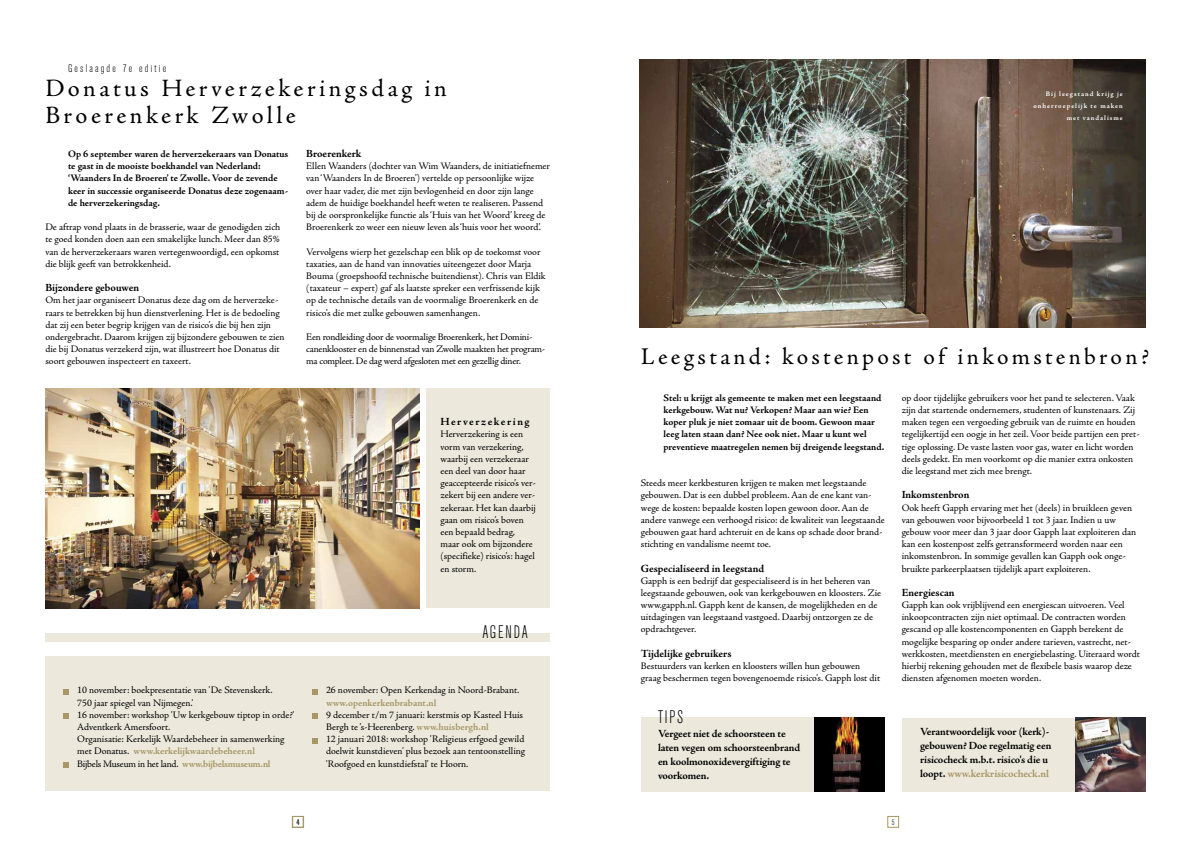
<style>
.page{position:relative;width:1191px;height:842px;background:#fff}
.page>*{position:absolute;margin:0;border:0;box-sizing:border-box;transform-origin:0 0}
.t1{font:25px/27px "Adobe Jenson Pro";letter-spacing:.14em;color:#000}
.t2{font:24px "Adobe Jenson Pro";letter-spacing:.135em;color:#000}
.t3{font:300 condensed 18px "Akzidenz Grotesk BE";letter-spacing:.1em;color:#000;scale:.9 1}
.t4{font:700 11px/14px "Adobe Jenson Pro";letter-spacing:-.015em;color:#000}
.t5{font:300 condensed 11px "Akzidenz Grotesk BE";letter-spacing:.2em;color:#000}
.t6{font:700 11px "Adobe Jenson Pro";letter-spacing:.135em;color:#000}
.t7{font:10px/12.2px "Adobe Jenson Pro";letter-spacing:-.005em;color:#000}
.t8{font:700 10px/12.2px "Adobe Jenson Pro";letter-spacing:-.005em;color:#000}
.t9{font:700 10px "Adobe Jenson Pro";letter-spacing:-.005em;color:#a79765}
.t10{font:300 condensed 8px "Akzidenz Grotesk BE";color:#000}
.t11{font:700 7px/12.2px "Adobe Jenson Pro";letter-spacing:.135em;color:#fff;text-align:right}
.s1{font-weight:700;color:#a79765}
.s2{color:#a79765}
</style>
<div class="page">
<div style="left:292px;top:816px;width:12px;height:11px;border:1px solid #a79765"></div>
<div style="left:887px;top:816px;width:12px;height:11px;border:1px solid #a79765"></div>
<div style="left:45px;top:657px;width:505px;height:134px;background:#ece8dc"></div>
<div style="left:292px;top:816px;width:11px;height:11px;border:1px solid #a79765"></div>
<img style="left:640px;top:60px;width:505px;height:268px">
<img style="left:45px;top:389px;width:375px;height:219px">
<div style="left:426px;top:389px;width:124px;height:219px;background:#ece8dc"></div>
<div style="left:45px;top:633px;width:505px;height:8px;background:#ece8dc"></div>
<svg style="left:63px;top:689px;width:6px;height:6px"></svg>
<svg style="left:63px;top:713px;width:6px;height:6px"></svg>
<svg style="left:63px;top:762px;width:6px;height:6px"></svg>
<svg style="left:312px;top:689px;width:5px;height:6px"></svg>
<svg style="left:312px;top:713px;width:5px;height:6px"></svg>
<svg style="left:312px;top:738px;width:5px;height:6px"></svg>
<div style="left:902px;top:718px;width:243px;height:73px;background:#ece8dc"></div>
<img style="left:1075px;top:718px;width:70px;height:73px">
<div style="left:641px;top:717px;width:243px;height:74px;background:#ece8dc"></div>
<img style="left:815px;top:717px;width:69px;height:74px">
<p class="t5" style="left:68px;top:62px;width:100px">Geslaagde 7e editie</p>
<h1 class="t1" style="left:45px;top:75px;width:403px">Donatus Herverzekeringsdag in<br>Broerenkerk Zwolle</h1>
<p class="t8" style="left:68px;top:148px;width:222px">Op 6 september waren de herverzekeraars van Donatus te gast in de mooiste boekhandel van Nederland: ‘Waanders In de Broeren’ te Zwolle. Voor de zevende keer in successie organiseerde Donatus deze zogenaam&shy;de herverzekeringsdag.</p>
<p class="t7" style="left:45px;top:221px;width:236px;text-align:justify">De aftrap vond plaats in de brasserie, waar de genodigden zich te goed konden doen aan een smakelijke lunch. Meer dan 85% van de herverzekeraars waren vertegenwoordigd, een opkomst die blijk geeft van betrokkenheid.</p>
<p class="t4" style="left:45px;top:281px;width:95px">Bijzondere gebouwen</p>
<p class="t7" style="left:45px;top:294px;width:241px">Om het jaar organiseert Donatus deze dag om de herverzeke&shy;raars te betrekken bij hun dienstverlening. Het is de bedoeling dat zij een beter begrip krijgen van de risico’s die bij hen zijn ondergebracht. Daarom krijgen zij bijzondere gebouwen te zien die bij Donatus verzekerd zijn, wat illustreert hoe Donatus dit soort gebouwen inspecteert en taxeert.</p>
<p class="t4" style="left:306px;top:147px;width:57px">Broerenkerk</p>
<p class="t7" style="left:306px;top:160px;width:245px">Ellen Waanders (dochter van Wim Waanders, de initiatiefnemer van ‘Waanders In de Broeren’) vertelde op persoonlijke wijze over haar vader, die met zijn bevlogenheid en door zijn lange adem de huidige boekhandel heeft weten te realiseren. Passend bij de oorspronkelijke functie als ‘Huis van het Woord’ kreeg de Broerenkerk zo weer een nieuw leven als ‘huis voor het woord’.</p>
<p class="t7" style="left:306px;top:246px;width:241px">Vervolgens wierp het gezelschap een blik op de toekomst voor taxaties, aan de hand van innovaties uiteengezet door Marja Bouma (groepshoofd technische buitendienst). Chris van Eldik (taxateur – expert) gaf als laatste spreker een verfrissende kijk op de technische details van de voormalige Broerenkerk en de risico’s die met zulke gebouwen samenhangen.</p>
<p class="t7" style="left:306px;top:331px;width:240px">Een rondleiding door de voormalige Broerenkerk, het Domini&shy;canenklooster en de binnenstad van Zwolle maakten het program&shy;ma compleet. De dag werd afgesloten met een gezellig diner.</p>
<p class="t6" style="left:440px;top:415px;width:91px">Herverzekering</p>
<p class="t7" style="left:440px;top:428px;width:97px">Herverzekering is een vorm van verzekering, waarbij een verzekeraar een deel van door haar geaccepteerde risico’s ver&shy;zekert bij een andere ver&shy;zekeraar. Het kan daarbij gaan om risico’s boven een bepaald bedrag, maar ook om bijzondere (specifieke) risico’s: hagel en storm.</p>
<h3 class="t3" style="left:482px;top:622px;width:52px">agenda</h3>
<p class="t7" style="left:77px;top:684px;width:218px">10 november: boekpresentatie van 'De Stevenskerk.<br>750 jaar spiegel van Nijmegen.'<br>16 november: workshop 'Uw kerkgebouw tiptop in orde?' Adventkerk Amersfoort.<br>Organisatie: Kerkelijk Waardebeheer in samenwerking met Donatus. <span class="s1">www.kerkelijkwaardebeheer.nl<br></span>Bijbels Museum in het land. <span class="s1">www.bijbelsmuseum.nl</span></p>
<p class="t7" style="left:326px;top:684px;width:195px">26 november: Open Kerkendag in Noord-Brabant.</p>
<p class="t9" style="left:326px;top:697px;width:112px">www.openkerkenbrabant.nl</p>
<p class="t7" style="left:326px;top:709px;width:201px">9 december t/m 7 januari: kerstmis op Kasteel Huis Bergh te ’s-Heerenberg. <span class="s1">www.huisbergh.nl<br></span>12 januari 2018: workshop 'Religieus erfgoed gewild doelwit kunstdieven' plus bezoek aan tentoonstelling 'Roofgoed en kunstdiefstal' te Hoorn.</p>
<p class="t11" style="left:1033px;top:88px;width:91px">Bij leegstand krijg je onherroepelijk te maken met vandalisme</p>
<h2 class="t2" style="left:641px;top:343px;width:509px">Leegstand: kostenpost of inkomstenbron?</h2>
<p class="t8" style="left:663px;top:392px;width:222px">Stel: u krijgt als gemeente te maken met een leegstaand kerkgebouw. Wat nu? Verkopen? Maar aan wie? Een koper pluk je niet zomaar uit de boom. Gewoon maar leeg laten staan dan? Nee ook niet. Maar u kunt wel preventieve maatregelen nemen bij dreigende leegstand.</p>
<p class="t7" style="left:641px;top:477px;width:245px">Steeds meer kerkbesturen krijgen te maken met leegstaande gebouwen. Dat is een dubbel probleem. Aan de ene kant van&shy;wege de kosten: bepaalde kosten lopen gewoon door. Aan de andere vanwege een verhoogd risico: de kwaliteit van leegstaande gebouwen gaat hard achteruit en de kans op schade door brand&shy;stichting en vandalisme neemt toe.</p>
<p class="t4" style="left:641px;top:561px;width:125px">Gespecialiseerd in leegstand</p>
<p class="t7" style="left:641px;top:575px;width:242px">Gapph is een bedrijf dat gespecialiseerd is in het beheren van leegstaande gebouwen, ook van kerkgebouwen en kloosters. Zie www.gapph.nl. Gapph kent de kansen, de mogelijkheden en de uitdagingen van leegstaand vastgoed. Daarbij ontzorgen ze de opdrachtgever.</p>
<p class="t4" style="left:641px;top:647px;width:92px">Tijdelijke gebruikers</p>
<p class="t7" style="left:641px;top:660px;width:241px">Bestuurders van kerken en kloosters willen hun gebouwen graag beschermen tegen bovengenoemde risico’s. Gapph lost dit</p>
<h3 class="t3" style="left:658px;top:707px;width:29px">TIPS</h3>
<p class="t4" style="left:658px;top:727px;width:144px">Vergeet niet de schoorsteen te laten vegen om schoorsteenbrand en koolmonoxidevergiftiging te voorkomen.</p>
<p class="t7" style="left:901px;top:392px;width:239px">op door tijdelijke gebruikers voor het pand te selecteren. Vaak zijn dat startende ondernemers, studenten of kunstenaars. Zij maken tegen een vergoeding gebruik van de ruimte en houden tegelijkertijd een oogje in het zeil. Voor beide partijen een pret&shy;tige oplossing. De vaste lasten voor gas, water en licht worden deels gedekt. En men voorkomt op die manier extra onkosten die leegstand met zich mee brengt.</p>
<p class="t4" style="left:901px;top:488px;width:69px">Inkomstenbron</p>
<p class="t7" style="left:901px;top:501px;width:236px">Ook heeft Gapph ervaring met het (deels) in bruikleen geven van gebouwen voor bijvoorbeeld 1 tot 3 jaar. Indien u uw gebouw voor meer dan 3 jaar door Gapph laat exploiteren dan kan een kostenpost zelfs getransformeerd worden naar een inkomstenbron. In sommige gevallen kan Gapph ook onge&shy;bruikte parkeerplaatsen tijdelijk apart exploiteren.</p>
<p class="t4" style="left:901px;top:586px;width:54px">Energiescan</p>
<p class="t7" style="left:901px;top:599px;width:240px">Gapph kan ook vrijblijvend een energiescan uitvoeren. Veel inkoopcontracten zijn niet optimaal. De contracten worden gescand op alle kostencomponenten en Gapph berekent de mogelijke besparing op onder andere tarieven, vastrecht, net&shy;werkkosten, meetdiensten en energiebelasting. Uiteraard wordt hierbij rekening gehouden met de flexibele basis waarop deze diensten afgenomen moeten worden.</p>
<p class="t4" style="left:920px;top:724px;width:133px">Verantwoordelijk voor (kerk)- gebouwen? Doe regelmatig een risicocheck m.b.t. risico's die u loopt. <span class="s2">www.kerkrisicocheck.nl</span></p>
<p class="t10" style="left:296px;top:818px;width:4px">4</p>
<p class="t10" style="left:891px;top:818px;width:4px">5</p>
</div>
